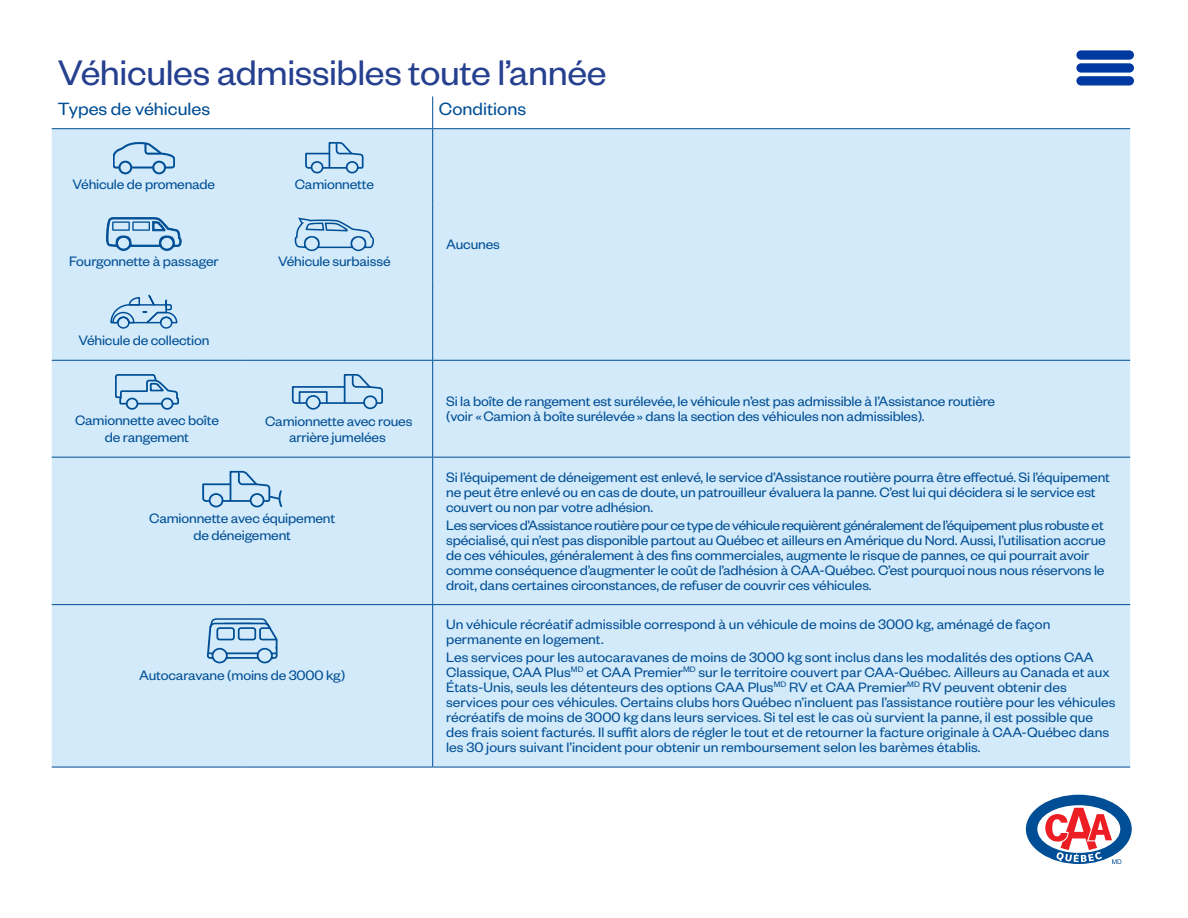
<style>
.page{position:relative;width:1188px;height:918px;background:#fff}
.page>*{position:absolute;margin:0;border:0;box-sizing:border-box;transform-origin:0 0}
.t1{font:39px "Founders Grotesk";letter-spacing:-.01em;color:#25408f}
.t2{font:19.5px "Founders Grotesk";color:#004e95}
.t3{font:15px/15px "Founders Grotesk";letter-spacing:-.01em;color:#004e95}
</style>
<div class="page">
<div style="left:52px;top:129px;width:1078px;height:638px;background:#d2eaf9"></div>
<hr style="left:432px;top:96px;width:1px;height:32px;background:#004e95">
<hr style="left:52px;top:128px;width:190px;height:1px;background:#004e95">
<hr style="left:242px;top:128px;width:191px;height:1px;background:#004e95">
<hr style="left:433px;top:128px;width:697px;height:1px;background:#004e95">
<hr style="left:432px;top:204px;width:1px;height:77px;background:#004e95">
<hr style="left:432px;top:281px;width:1px;height:79px;background:#004e95">
<hr style="left:432px;top:361px;width:1px;height:96px;background:#004e95">
<hr style="left:432px;top:458px;width:1px;height:146px;background:#004e95">
<hr style="left:432px;top:605px;width:1px;height:162px;background:#004e95">
<hr style="left:52px;top:457px;width:190px;height:1px;background:#004e95">
<hr style="left:242px;top:457px;width:191px;height:1px;background:#004e95">
<hr style="left:433px;top:457px;width:697px;height:1px;background:#004e95">
<hr style="left:52px;top:604px;width:190px;height:1px;background:#004e95">
<hr style="left:242px;top:604px;width:191px;height:1px;background:#004e95">
<hr style="left:433px;top:604px;width:697px;height:1px;background:#004e95">
<hr style="left:52px;top:767px;width:190px;height:1px;background:#004e95">
<hr style="left:242px;top:767px;width:191px;height:1px;background:#004e95">
<hr style="left:433px;top:767px;width:697px;height:1px;background:#004e95">
<hr style="left:432px;top:129px;width:1px;height:75px;background:#004e95">
<hr style="left:52px;top:360px;width:190px;height:1px;background:#004e95">
<hr style="left:242px;top:360px;width:191px;height:1px;background:#004e95">
<hr style="left:433px;top:360px;width:697px;height:1px;background:#004e95">
<svg style="left:113px;top:142px;width:62px;height:32px;background:#a3c7e2"></svg>
<div style="left:346px;top:161px;width:13px;height:12px;border:2px solid #004e95;border-radius:50%"></div>
<div style="left:311px;top:161px;width:12px;height:12px;border:2px solid #004e95;border-radius:50%"></div>
<svg style="left:305px;top:142px;width:59px;height:28px;background:#a4c8e3"></svg>
<svg style="left:107px;top:218px;width:74px;height:32px;background:#92bada"></svg>
<svg style="left:295px;top:218px;width:79px;height:33px;background:#a6c9e4"></svg>
<svg style="left:110px;top:295px;width:67px;height:34px;background:#a5c9e3"></svg>
<div style="left:161px;top:398px;width:12px;height:12px;border:2px solid #004e95;border-radius:50%"></div>
<div style="left:126px;top:398px;width:12px;height:12px;border:2px solid #004e95;border-radius:50%"></div>
<svg style="left:116px;top:374px;width:62px;height:31px;background:#a2c6e2"></svg>
<div style="left:306px;top:395px;width:15px;height:15px;border:2px solid #004e95;border-radius:50%"></div>
<svg style="left:292px;top:374px;width:91px;height:35px;background:#aecfe8"></svg>
<div style="left:299px;top:391px;width:29px;height:13px;border:2px solid #004e95"></div>
<svg style="left:202px;top:471px;width:80px;height:37px;background:#accde6"></svg>
<svg style="left:207px;top:618px;width:71px;height:45px;background:#9ac0de"></svg>
<div style="left:1076px;top:50px;width:58px;height:10px;background:#003aa0;border-radius:5px"></div>
<div style="left:1076px;top:63px;width:58px;height:10px;background:#003aa0;border-radius:5px"></div>
<div style="left:1076px;top:76px;width:58px;height:9px;background:#003aa0;border-radius:5px"></div>
<svg style="left:1026px;top:795px;width:106px;height:69px"></svg>
<h1 class="t1" style="left:58px;top:48px;width:550px">Véhicules admissibles toute l’année</h1>
<h2 class="t2" style="left:58px;top:97px;width:154px">Types de véhicules</h2>
<h2 class="t2" style="left:439px;top:97px;width:89px">Conditions</h2>
<p class="t3" style="left:73px;top:176px;width:144px">Véhicule de promenade</p>
<p class="t3" style="left:295px;top:176px;width:81px">Camionnette</p>
<p class="t3" style="left:69px;top:253px;width:151px">Fourgonnette à passager</p>
<p class="t3" style="left:278px;top:253px;width:114px">Véhicule surbaissé</p>
<p class="t3" style="left:78px;top:332px;width:133px">Véhicule de collection</p>
<p class="t3" style="left:75px;top:411px;width:145px;line-height:16.5px;text-align:center">Camionnette avec boîte de rangement</p>
<p class="t3" style="left:265px;top:412px;width:149px;line-height:16.5px;text-align:center">Camionnette avec roues arrière jumelées</p>
<p class="t3" style="left:149px;top:510px;width:188px;line-height:16.5px;text-align:center">Camionnette avec équipement de déneigement</p>
<p class="t3" style="left:139px;top:667px;width:208px">Autocaravane (moins de 3000 kg)</p>
<p class="t3" style="left:446px;top:236px;width:55px">Aucunes</p>
<p class="t3" style="left:446px;top:393px;width:551px">Si la boîte de rangement est surélevée, le véhicule n’est pas admissible à l’Assistance routière (voir «Camion à boîte surélevée» dans la section des véhicules non admissibles).</p>
<p class="t3" style="left:446px;top:469px;width:665px">Si l’équipement de déneigement est enlevé, le service d’Assistance routière pourra être effectué. Si l’équipement ne peut être enlevé ou en cas de doute, un patrouilleur évaluera la panne. C’est lui qui décidera si le service est couvert ou non par votre adhésion.</p>
<p class="t3" style="left:446px;top:517px;width:661px">Les services d’Assistance routière pour ce type de véhicule requièrent généralement de l’équipement plus robuste et spécialisé, qui n’est pas disponible partout au Québec et ailleurs en Amérique du Nord. Aussi, l’utilisation accrue de ces véhicules, généralement à des fins commerciales, augmente le risque de pannes, ce qui pourrait avoir comme conséquence d’augmenter le coût de l’adhésion à CAA-Québec. C’est pourquoi nous nous réservons le droit, dans certaines circonstances, de refuser de couvrir ces véhicules.</p>
<p class="t3" style="left:446px;top:616px;width:606px">Un véhicule récréatif admissible correspond à un véhicule de moins de 3000 kg, aménagé de façon permanente en logement.</p>
<p class="t3" style="left:446px;top:649px;width:671px">Les services pour les autocaravanes de moins de 3000 kg sont inclus dans les modalités des options CAA Classique, CAA Plus<sup>MD</sup> et CAA Premier<sup>MD</sup> sur le territoire couvert par CAA-Québec. Ailleurs au Canada et aux États-Unis, seuls les détenteurs des options CAA Plus<sup>MD</sup> RV et CAA Premier<sup>MD</sup> RV peuvent obtenir des services pour ces véhicules. Certains clubs hors Québec n’incluent pas l’assistance routière pour les véhicules récréatifs de moins de 3000 kg dans leurs services. Si tel est le cas où survient la panne, il est possible que des frais soient facturés. Il suffit alors de régler le tout et de retourner la facture originale à CAA-Québec dans les 30 jours suivant l’incident pour obtenir un remboursement selon les barèmes établis.</p>
</div>
